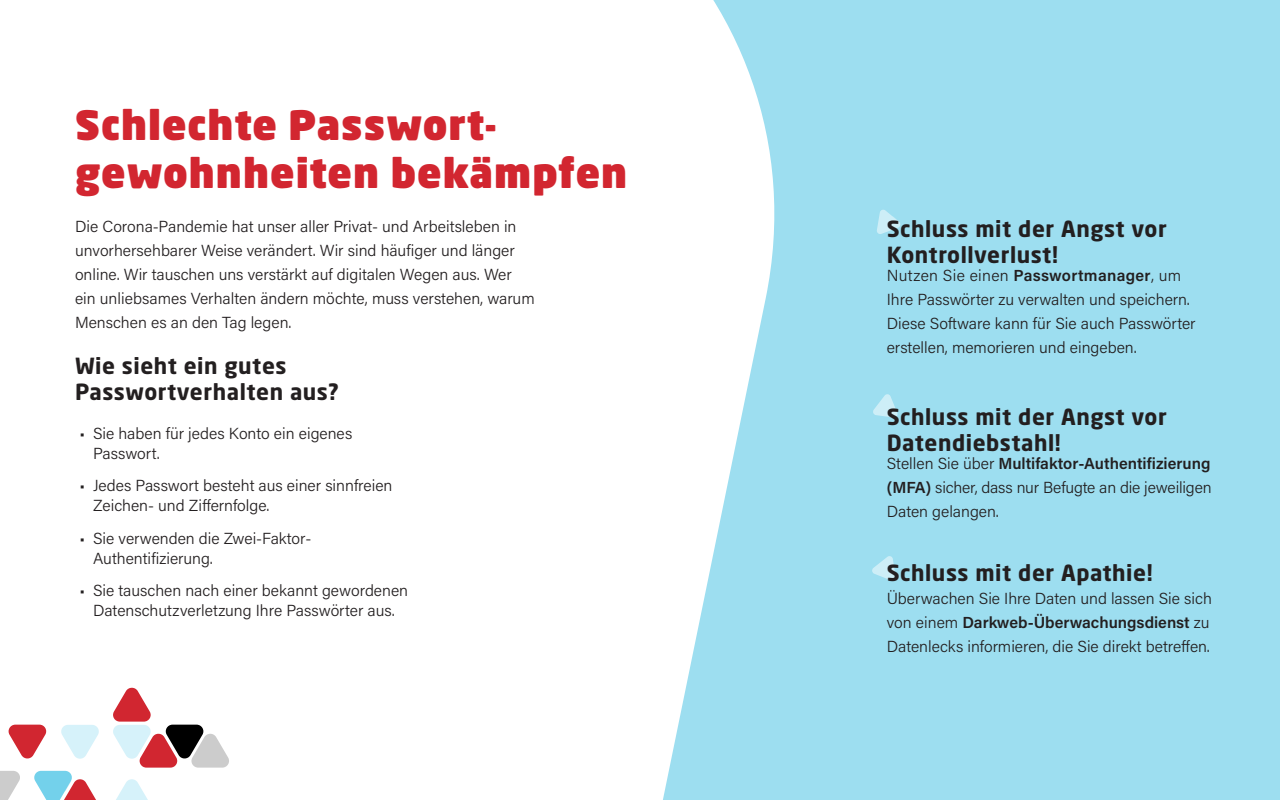
<style>
.page{position:relative;width:1280px;height:800px;background:#9ddef0}
.page>*{position:absolute;margin:0;border:0;box-sizing:border-box;transform-origin:0 0}
.body_2019{font:900 40px/48px "Neo Sans W1 G";letter-spacing:.025em;color:#d22630}
.t1{font:700 22px/26px "Neo Sans W1 G";letter-spacing:.025em;color:#231f20}
.body{font:300 16px/24px "Acumin Pro";color:#231f20}
.s1{font-weight:600}
</style>
<div class="page">
<div style="left:0;top:0;width:775px;height:800px;background:#fff"></div>
<svg style="left:877px;top:209px;width:24px;height:25px"></svg>
<svg style="left:873px;top:394px;width:25px;height:24px"></svg>
<svg style="left:872px;top:556px;width:24px;height:25px"></svg>
<svg style="left:111px;top:779px;width:41px;height:21px"></svg>
<svg style="left:60px;top:725px;width:41px;height:34px"></svg>
<svg style="left:111px;top:687px;width:120px;height:81px;background:#d7bbbe"></svg>
<svg style="left:7px;top:725px;width:41px;height:35px"></svg>
<svg style="left:0;top:771px;width:22px;height:29px"></svg>
<svg style="left:33px;top:771px;width:68px;height:29px;background:#babecb"></svg>
<p class="body_2019" style="left:75px;top:101px;width:554px">Schlechte Passwort&shy;gewohnheiten bekämpfen</p>
<p class="body" style="left:75px;top:214px;width:461px">Die Corona-Pandemie hat unser aller Privat- und Arbeitsleben in unvorhersehbarer Weise verändert. Wir sind häufiger und länger online. Wir tauschen uns verstärkt auf digitalen Wegen aus. Wer ein unliebsames Verhalten ändern möchte, muss verstehen, warum Menschen es an den Tag legen.</p>
<h2 class="t1" style="left:75px;top:352px;width:266px">Wie sieht ein gutes<br>Passwortverhalten aus?</h2>
<p class="body" style="left:93px;top:423px;width:261px;line-height:20px;text-indent:-14px">• Sie haben für jedes Konto ein eigenes<br>Passwort.</p>
<p class="body" style="left:93px;top:475px;width:301px;line-height:20px;text-indent:-14px">• Jedes Passwort besteht aus einer sinnfreien<br>Zeichen- und Ziffernfolge.</p>
<p class="body" style="left:93px;top:528px;width:220px;line-height:20px;text-indent:-14px">• Sie verwenden die Zwei-Faktor-<br>Authentifizierung.</p>
<p class="body" style="left:80px;top:580px;width:330px;line-height:20px;text-align:center">• Sie tauschen nach einer bekannt gewordenen<br>Datenschutzverletzung Ihre Passwörter aus.</p>
<h2 class="t1" style="left:887px;top:216px;width:282px">Schluss mit der Angst vor<br>Kontrollverlust!</h2>
<p class="body" style="left:887px;top:263px;width:310px">Nutzen Sie einen <span class="s1">Passwortmanager</span>, um Ihre Passwörter zu verwalten und speichern.<br>Diese Software kann für Sie auch Passwörter erstellen, memorieren und eingeben.</p>
<h2 class="t1" style="left:887px;top:403px;width:282px">Schluss mit der Angst vor<br>Datendiebstahl!</h2>
<p class="body" style="left:887px;top:450px;width:326px;text-align:justify">Stellen Sie über <span class="s1">Multifaktor-Authentifizierung (MFA)</span> sicher, dass nur Befugte an die jeweiligen Daten gelangen.</p>
<h2 class="t1" style="left:887px;top:559px;width:267px">Schluss mit der Apathie!</h2>
<p class="body" style="left:887px;top:586px;width:327px">Überwachen Sie Ihre Daten und lassen Sie sich von einem <span class="s1">Darkweb-Überwachungsdienst</span> zu<br>Datenlecks informieren, die Sie direkt betreffen.</p>
</div>
